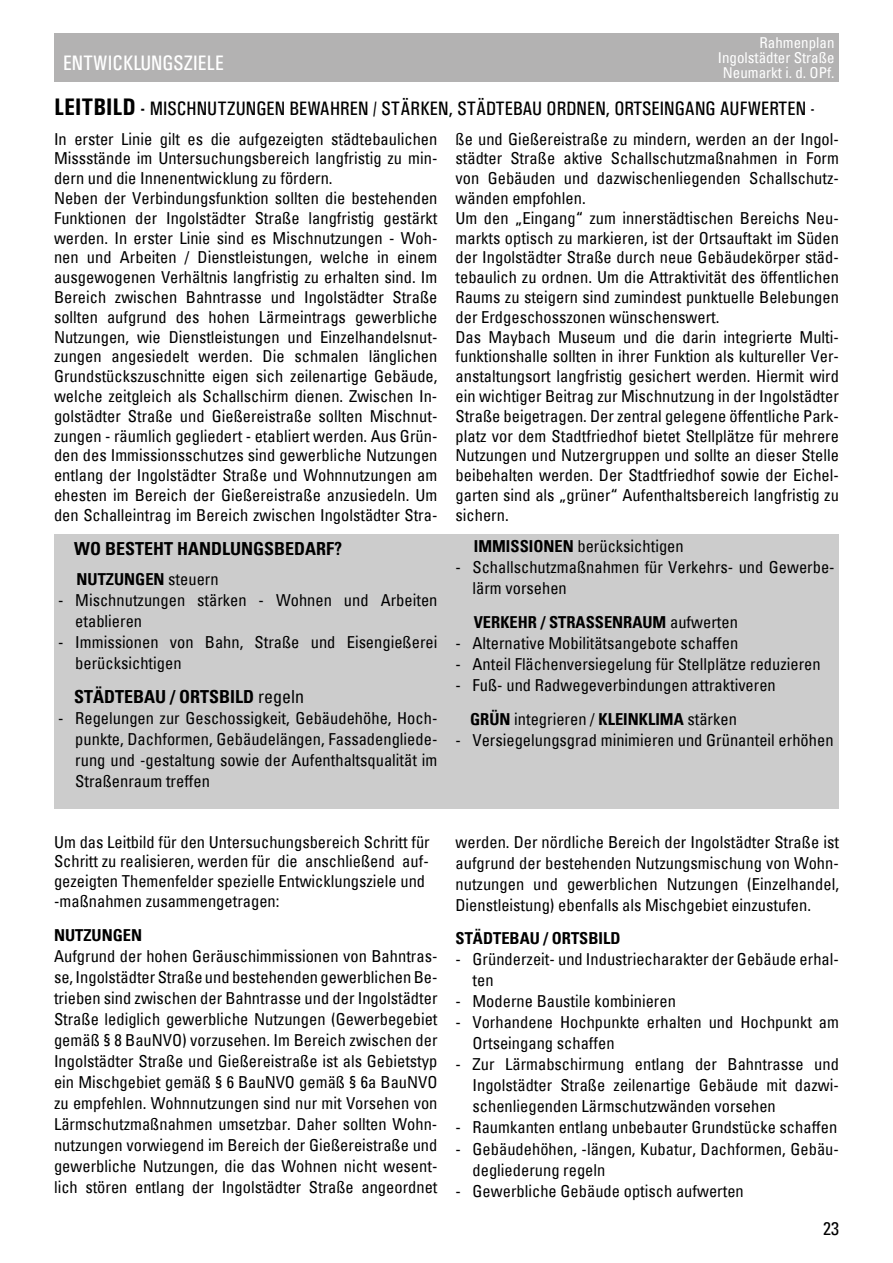
<style>
.page{position:relative;width:893px;height:1263px;background:#fff}
.page>*{position:absolute;margin:0;border:0;box-sizing:border-box;transform-origin:0 0}
.t1{font:21px "Univers Condensed";color:#fff}
.t2{font:19.5px "Univers Condensed";color:#000}
.t3{font:700 condensed 18px "Univers";color:#000}
.t4{font:condensed 18px "Univers";color:#000}
.t5{font:condensed 16.5px/19.8px "Univers";color:#000}
.t6{font:700 condensed 16.5px "Univers";color:#000}
.t7{font:condensed 15px/15px "Univers";color:#fff;text-align:right}
.s1{font-weight:700;font-size:24px}
.s2{font-weight:700;font-size:21px}
.s3{font-weight:400}
.s4{font-weight:700}
</style>
<div class="page">
<div style="left:54px;top:33px;width:785px;height:48px;background:#b3b2b2"></div>
<div style="left:54px;top:534px;width:785px;height:275px;background:#ccc"></div>
<p class="t1" style="left:63px;top:50px;width:162px">ENTWICKLUNGSZIELE</p>
<p class="t7" style="left:718px;top:35px;width:118px">Rahmenplan<br>Ingolstädter Straße<br>Neumarkt i. d. OPf.</p>
<p class="t2" style="left:54px;top:97px;width:762px"><span class="s1">LEITBILD</span> <span class="s2">-</span> MISCHNUTZUNGEN BEWAHREN / STÄRKEN, STÄDTEBAU ORDNEN, ORTSEINGANG AUFWERTEN -</p>
<p class="t5" style="left:54px;top:128px;width:385px">In erster Linie gilt es die aufgezeigten städtebaulichen Missstände im Untersuchungsbereich langfristig zu min&shy;dern und die Innenentwicklung zu fördern.<br>Neben der Verbindungsfunktion sollten die bestehenden Funktionen der Ingolstädter Straße langfristig gestärkt werden. In erster Linie sind es Mischnutzungen - Woh&shy;nen und Arbeiten / Dienstleistungen, welche in einem ausgewogenen Verhältnis langfristig zu erhalten sind. Im Bereich zwischen Bahntrasse und Ingolstädter Straße sollten aufgrund des hohen Lärmeintrags gewerbliche Nutzungen, wie Dienstleistungen und Einzelhandelsnut&shy;zungen angesiedelt werden. Die schmalen länglichen Grundstückszuschnitte eigen sich zeilenartige Gebäude, welche zeitgleich als Schallschirm dienen. Zwischen In&shy;golstädter Straße und Gießereistraße sollten Mischnut&shy;zungen - räumlich gegliedert - etabliert werden. Aus Grün&shy;den des Immissionsschutzes sind gewerbliche Nutzungen entlang der Ingolstädter Straße und Wohnnutzungen am ehesten im Bereich der Gießereistraße anzusiedeln. Um den Schalleintrag im Bereich zwischen Ingolstädter Stra-</p>
<p class="t5" style="left:455px;top:128px;width:385px">ße und Gießereistraße zu mindern, werden an der Ingol&shy;städter Straße aktive Schallschutzmaßnahmen in Form von Gebäuden und dazwischenliegenden Schallschutz&shy;wänden empfohlen.<br>Um den „Eingang“ zum innerstädtischen Bereichs Neu&shy;markts optisch zu markieren, ist der Ortsauftakt im Süden der Ingolstädter Straße durch neue Gebäudekörper städ&shy;tebaulich zu ordnen. Um die Attraktivität des öffentlichen Raums zu steigern sind zumindest punktuelle Belebungen der Erdgeschosszonen wünschenswert.<br>Das Maybach Museum und die darin integrierte Multi&shy;funktionshalle sollten in ihrer Funktion als kultureller Ver&shy;anstaltungsort langfristig gesichert werden. Hiermit wird ein wichtiger Beitrag zur Mischnutzung in der Ingolstädter Straße beigetragen. Der zentral gelegene öffentliche Park&shy;platz vor dem Stadtfriedhof bietet Stellplätze für mehrere Nutzungen und Nutzergruppen und sollte an dieser Stelle beibehalten werden. Der Stadtfriedhof sowie der Eichel&shy;garten sind als „grüner“ Aufenthaltsbereich langfristig zu sichern.</p>
<p class="t3" style="left:74px;top:538px;width:269px">WO BESTEHT HANDLUNGSBEDARF?</p>
<p class="t6" style="left:77px;top:569px;width:144px">NUTZUNGEN <span class="s3">steuern</span></p>
<p class="t5" style="left:75px;top:589px;width:364px;line-height:21px;text-indent:-17px">- Mischnutzungen stärken - Wohnen und Arbeiten etablieren</p>
<p class="t5" style="left:75px;top:631px;width:364px;line-height:21px;text-indent:-17px">- Immissionen von Bahn, Straße und Eisengießerei berücksichtigen</p>
<p class="t3" style="left:74px;top:686px;width:231px">STÄDTEBAU / ORTSBILD <span class="s3">regeln</span></p>
<p class="t5" style="left:75px;top:707px;width:364px;line-height:21px;text-align:justify;text-indent:-17px">- Regelungen zur Geschossigkeit, Gebäudehöhe, Hoch&shy;punkte, Dachformen, Gebäudelängen, Fassadengliede&shy;rung und -gestaltung sowie der Aufenthaltsqualität im Straßenraum treffen</p>
<p class="t5" style="left:474px;top:536px;width:211px"><span class="s4">IMMISSIONEN</span> berücksichtigen</p>
<p class="t5" style="left:472px;top:556px;width:364px;line-height:21px;text-indent:-17px">- Schallschutzmaßnahmen für Verkehrs- und Gewerbe&shy;lärm vorsehen</p>
<p class="t6" style="left:474px;top:612px;width:266px">VERKEHR / STRASSENRAUM <span class="s3">aufwerten</span></p>
<p class="t5" style="left:455px;top:633px;width:284px">- Alternative Mobilitätsangebote schaffen</p>
<p class="t5" style="left:455px;top:654px;width:367px">- Anteil Flächenversiegelung für Stellplätze reduzieren</p>
<p class="t5" style="left:470px;top:668px;width:307px;line-height:33.8px;text-indent:-15px">- Fuß- und Radwegeverbindungen attraktiveren<br><span class="s4">GRÜN</span> integrieren / <span class="s4">KLEINKLIMA</span> stärken</p>
<p class="t5" style="left:455px;top:729px;width:380px">- Versiegelungsgrad minimieren und Grünanteil erhöhen</p>
<p class="t5" style="left:54px;top:831px;width:377px">Um das Leitbild für den Untersuchungsbereich Schritt für Schritt zu realisieren, werden für die anschließend auf&shy;gezeigten Themenfelder spezielle Entwicklungsziele und -maßnahmen zusammengetragen:</p>
<p class="t6" style="left:54px;top:925px;width:90px">NUTZUNGEN</p>
<p class="t5" style="left:54px;top:945px;width:385px;line-height:21px;text-align:justify">Aufgrund der hohen Geräuschimmissionen von Bahntras&shy;se, Ingolstädter Straße und bestehenden gewerblichen Be&shy;trieben sind zwischen der Bahntrasse und der Ingolstädter Straße lediglich gewerbliche Nutzungen (Gewerbegebiet gemäß § 8 BauNVO) vorzusehen. Im Bereich zwischen der Ingolstädter Straße und Gießereistraße ist als Gebietstyp ein Mischgebiet gemäß § 6 BauNVO gemäß § 6a BauNVO zu empfehlen. Wohnnutzungen sind nur mit Vorsehen von Lärmschutzmaßnahmen umsetzbar. Daher sollten Wohn&shy;nutzungen vorwiegend im Bereich der Gießereistraße und gewerbliche Nutzungen, die das Wohnen nicht wesent&shy;lich stören entlang der Ingolstädter Straße angeordnet</p>
<p class="t5" style="left:455px;top:831px;width:385px;line-height:21px;text-align:justify">werden. Der nördliche Bereich der Ingolstädter Straße ist aufgrund der bestehenden Nutzungsmischung von Wohn&shy;nutzungen und gewerblichen Nutzungen (Einzelhandel, Dienstleistung) ebenfalls als Mischgebiet einzustufen.</p>
<p class="t6" style="left:455px;top:928px;width:166px">STÄDTEBAU / ORTSBILD</p>
<p class="t5" style="left:472px;top:949px;width:368px;line-height:21px;text-indent:-17px">- Gründerzeit- und Industriecharakter der Gebäude erhal&shy;ten</p>
<p class="t5" style="left:455px;top:991px;width:222px">- Moderne Baustile kombinieren</p>
<p class="t5" style="left:472px;top:1012px;width:368px;line-height:21px;text-indent:-17px">- Vorhandene Hochpunkte erhalten und Hochpunkt am<br>Ortseingang schaffen</p>
<p class="t5" style="left:472px;top:1054px;width:368px;line-height:21px;text-align:justify;text-indent:-17px">- Zur Lärmabschirmung entlang der Bahntrasse und Ingolstädter Straße zeilenartige Gebäude mit dazwi&shy;schenliegenden Lärmschutzwänden vorsehen</p>
<p class="t5" style="left:455px;top:1117px;width:383px">- Raumkanten entlang unbebauter Grundstücke schaffen</p>
<p class="t5" style="left:472px;top:1138px;width:368px;line-height:21px;text-indent:-17px">- Gebäudehöhen, -längen, Kubatur, Dachformen, Gebäu&shy;degliederung regeln</p>
<p class="t5" style="left:455px;top:1180px;width:290px">- Gewerbliche Gebäude optisch aufwerten</p>
<p class="t4" style="left:823px;top:1216px;width:17px">23</p>
</div>
